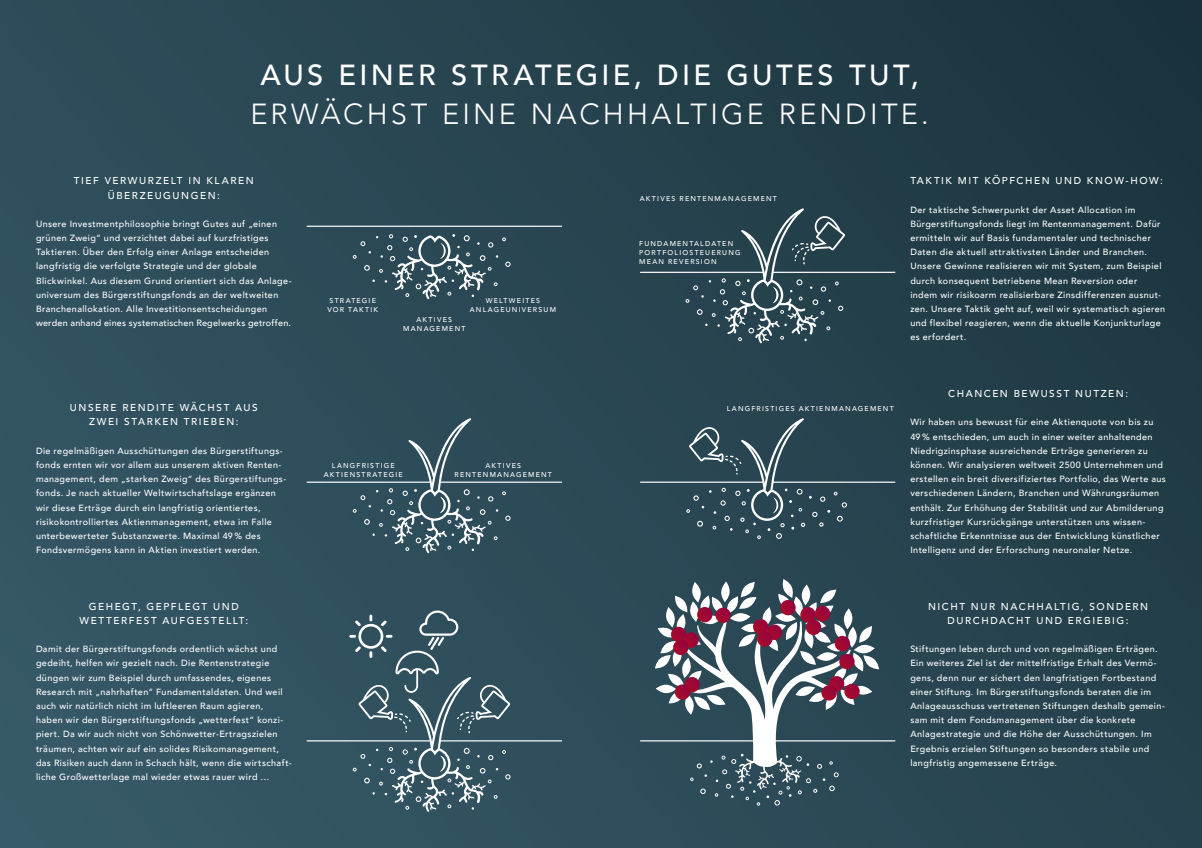
<style>
.page{position:relative;width:1202px;height:848px;background:#fff}
.page>*{position:absolute;margin:0;border:0;box-sizing:border-box;transform-origin:0 0}
.t1{font:300 29px "Avenir";letter-spacing:.11em;color:#fff}
.t2{font:500 29px "Avenir";letter-spacing:.115em;color:#fff}
.t3{font:500 10px/14.2px "Avenir";letter-spacing:.155em;color:#fff;text-align:center}
.t4{font:500 9px/14.2px "Avenir";letter-spacing:.045em;color:#fff}
.t5{font:500 7px/9.2px "Avenir";letter-spacing:.17em;color:#fff;text-align:center}
</style>
<div class="page">
<div style="left:0;top:0;width:1202px;height:848px;background:linear-gradient(to right,#335462,#1f3944)"></div>
<svg style="left:353px;top:234px;width:158px;height:65px;background:#435e69"></svg>
<hr style="left:307px;top:226px;width:254px;height:1px;background:#fff">
<svg style="left:353px;top:418px;width:158px;height:135px;background:#3e5b67"></svg>
<hr style="left:307px;top:481px;width:123px;height:2px;background:#fff">
<hr style="left:440px;top:481px;width:121px;height:2px;background:#fff">
<svg style="left:349px;top:610px;width:162px;height:201px;background:#45626e"></svg>
<hr style="left:307px;top:740px;width:123px;height:1px;background:#fff">
<hr style="left:441px;top:740px;width:120px;height:1px;background:#fff">
<svg style="left:685px;top:208px;width:160px;height:135px;background:#3a545e"></svg>
<hr style="left:640px;top:272px;width:124px;height:1px;background:#fff">
<hr style="left:773px;top:272px;width:122px;height:1px;background:#fff">
<svg style="left:655px;top:579px;width:224px;height:226px"></svg>
<svg style="left:684px;top:677px;width:16px;height:15px"></svg>
<div style="left:683px;top:632px;width:16px;height:15px;background:#9d0736;border-radius:8px"></div>
<div style="left:767px;top:624px;width:15px;height:16px;background:#9e0836;border-radius:8px"></div>
<div style="left:815px;top:606px;width:15px;height:15px;background:#9f0835;border-radius:8px"></div>
<svg style="left:844px;top:683px;width:16px;height:16px"></svg>
<svg style="left:671px;top:626px;width:15px;height:16px"></svg>
<div style="left:753px;top:619px;width:15px;height:15px;background:#9e0835;border-radius:8px"></div>
<svg style="left:800px;top:607px;width:16px;height:15px"></svg>
<div style="left:835px;top:636px;width:15px;height:15px;background:#9e0834;border-radius:8px"></div>
<div style="left:829px;top:676px;width:15px;height:15px;background:#9e0836;border-radius:8px"></div>
<div style="left:697px;top:607px;width:15px;height:15px;background:#9f0834;border-radius:8px"></div>
<svg style="left:715px;top:607px;width:16px;height:16px"></svg>
<div style="left:675px;top:684px;width:15px;height:15px;background:#9e0835;border-radius:8px"></div>
<div style="left:673px;top:639px;width:15px;height:16px;background:#9f0835;border-radius:8px"></div>
<div style="left:757px;top:631px;width:15px;height:15px;background:#9e0834;border-radius:8px"></div>
<div style="left:806px;top:619px;width:15px;height:16px;background:#9f0835;border-radius:8px"></div>
<svg style="left:839px;top:654px;width:16px;height:15px"></svg>
<div style="left:821px;top:685px;width:16px;height:15px;background:#9f0835;border-radius:8px"></div>
<svg style="left:780px;top:600px;width:16px;height:15px"></svg>
<hr style="left:640px;top:740px;width:255px;height:1px;background:#fff">
<svg style="left:686px;top:418px;width:161px;height:121px;background:#37525d"></svg>
<hr style="left:640px;top:481px;width:122px;height:2px;background:#fff">
<hr style="left:773px;top:481px;width:122px;height:2px;background:#fff">
<h1 class="t2" style="left:260px;top:50px;width:660px">AUS EINER STRATEGIE, DIE GUTES TUT,</h1>
<h1 class="t1" style="left:250px;top:97px;width:680px">ERWÄCHST EINE NACHHALTIGE RENDITE.</h1>
<p class="t3" style="left:74px;top:173px;width:181px">TIEF VERWURZELT IN KLAREN<br>ÜBERZEUGUNGEN:</p>
<p class="t4" style="left:36px;top:216px;width:257px">Unsere Investmentphilosophie bringt Gutes auf „einen grünen Zweig“ und verzichtet dabei auf kurzfristiges Taktieren. Über den Erfolg einer Anlage entscheiden langfristig die verfolgte Strategie und der globale Blickwinkel. Aus diesem Grund orientiert sich das Anlage&shy;universum des Bürgerstiftungsfonds an der weltweiten Branchenallokation. Alle Investitionsentscheidungen werden anhand eines systematischen Regelwerks getroffen.</p>
<p class="t3" style="left:70px;top:400px;width:189px">UNSERE RENDITE WÄCHST AUS<br>ZWEI STARKEN TRIEBEN:</p>
<p class="t4" style="left:36px;top:443px;width:252px">Die regelmäßigen Ausschüttungen des Bürgerstiftungs&shy;fonds ernten wir vor allem aus unserem aktiven Renten&shy;management, dem „starken Zweig“ des Bürgerstiftungs&shy;fonds. Je nach aktueller Weltwirtschaftslage ergänzen wir diese Erträge durch ein langfristig orientiertes, risikokontrolliertes Aktienmanagement, etwa im Falle unterbewerteter Substanzwerte. Maximal 49 % des Fondsvermögens kann in Aktien investiert werden.</p>
<p class="t3" style="left:80px;top:598px;width:170px">GEHEGT, GEPFLEGT UND<br>WETTERFEST AUFGESTELLT:</p>
<p class="t4" style="left:36px;top:641px;width:257px">Damit der Bürgerstiftungsfonds ordentlich wächst und gedeiht, helfen wir gezielt nach. Die Rentenstrategie düngen wir zum Beispiel durch umfassendes, eigenes Research mit „nahrhaften“ Fundamentaldaten. Und weil auch wir natürlich nicht im luftleeren Raum agieren, haben wir den Bürgerstiftungsfonds „wetterfest“ konzi&shy;piert. Da wir auch nicht von Schönwetter-Ertragszielen träumen, achten wir auf ein solides Risikomanagement, das Risiken auch dann in Schach hält, wenn die wirtschaft&shy;liche Großwetterlage mal wieder etwas rauer wird …</p>
<p class="t5" style="left:327px;top:295px;width:52px">STRATEGIE<br>VOR TAKTIK</p>
<p class="t5" style="left:470px;top:295px;width:88px">WELTWEITES<br>ANLAGEUNIVERSUM</p>
<p class="t5" style="left:403px;top:314px;width:64px">AKTIVES<br>MANAGEMENT</p>
<p class="t5" style="left:324px;top:461px;width:81px;line-height:8.4px">LANGFRISTIGE<br>AKTIENSTRATEGIE</p>
<p class="t5" style="left:455px;top:461px;width:99px;line-height:8.4px">AKTIVES<br>RENTENMANAGEMENT</p>
<p class="t5" style="left:640px;top:194px;width:139px">AKTIVES RENTENMANAGEMENT</p>
<p class="t5" style="left:639px;top:238px;width:103px;text-align:left">FUNDAMENTALDATEN<br>PORTFOLIOSTEUERUNG<br>MEAN REVERSION</p>
<p class="t3" style="left:910px;top:173px;width:254px">TAKTIK MIT KÖPFCHEN UND KNOW-HOW:</p>
<p class="t4" style="left:910px;top:202px;width:256px">Der taktische Schwerpunkt der Asset Allocation im Bürgerstiftungsfonds liegt im Rentenmanagement. Dafür ermitteln wir auf Basis fundamentaler und technischer Daten die aktuell attraktivsten Länder und Branchen.<br>Unsere Gewinne realisieren wir mit System, zum Beispiel durch konsequent betriebene Mean Reversion oder indem wir risikoarm realisierbare Zinsdifferenzen ausnut&shy;zen. Unsere Taktik geht auf, weil wir systematisch agieren und flexibel reagieren, wenn die aktuelle Konjunkturlage es erfordert.</p>
<p class="t5" style="left:727px;top:404px;width:168px">LANGFRISTIGES AKTIENMANAGEMENT</p>
<p class="t3" style="left:948px;top:386px;width:181px">CHANCEN BEWUSST NUTZEN:</p>
<p class="t4" style="left:910px;top:414px;width:257px">Wir haben uns bewusst für eine Aktienquote von bis zu<br>49 % entschieden, um auch in einer weiter anhaltenden Niedrigzinsphase ausreichende Erträge generieren zu können. Wir analysieren weltweit 2500 Unternehmen und erstellen ein breit diversifiziertes Portfolio, das Werte aus verschiedenen Ländern, Branchen und Währungsräumen enthält. Zur Erhöhung der Stabilität und zur Abmilderung kurzfristiger Kursrückgänge unterstützen uns wissen&shy;schaftliche Erkenntnisse aus der Entwicklung künstlicher Intelligenz und der Erforschung neuronaler Netze.</p>
<p class="t3" style="left:928px;top:598px;width:222px">NICHT NUR NACHHALTIG, SONDERN<br>DURCHDACHT UND ERGIEBIG:</p>
<p class="t4" style="left:910px;top:641px;width:256px">Stiftungen leben durch und von regelmäßigen Erträgen.<br>Ein weiteres Ziel ist der mittelfristige Erhalt des Vermö&shy;gens, denn nur er sichert den langfristigen Fortbestand einer Stiftung. Im Bürgerstiftungsfonds beraten die im Anlageausschuss vertretenen Stiftungen deshalb gemein&shy;sam mit dem Fondsmanagement über die konkrete Anlagestrategie und die Höhe der Ausschüttungen. Im Ergebnis erzielen Stiftungen so besonders stabile und langfristig angemessene Erträge.</p>
</div>
